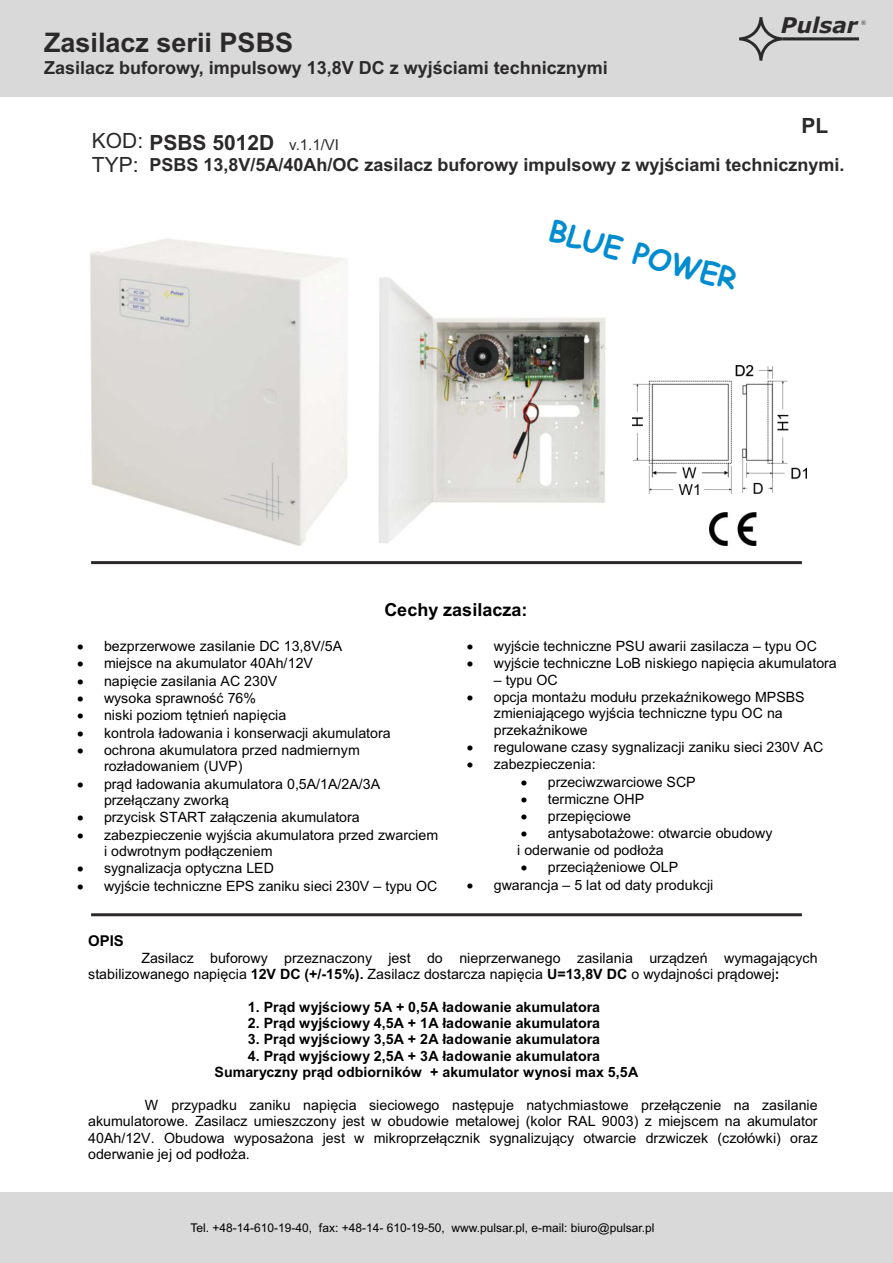
<style>
.page{position:relative;width:893px;height:1263px;background:#fff}
.page>*{position:absolute;margin:0;border:0;box-sizing:border-box;transform-origin:0 0}
.t1{font:700 29.25px "Comic Sans MS";color:#008cd1}
.t2{font:700 27px "Arial";color:#2b2929}
.t3{font:italic 700 21.75px "Verdana";color:#2b2929}
.t4{font:700 21px "Arial";color:#2b2929}
.t5{font:21px "Arial";color:#2b2929}
.t6{font:700 18px "Arial";color:#2b2929}
.t7{font:700 18px "Arial";letter-spacing:.005em;color:#000}
.t8{font:700 14.85px "Arial";color:#000}
.t9{font:14.25px/16.4px "Arial";color:#000}
.t10{font:700 14.25px/16.4px "Arial";color:#000;text-align:center}
.t11{font:12px "Arial";color:#000}
.t12{font:6.9px "Times New Roman";color:#2b2929}
.s1{font-weight:400}
.s2{font-weight:400;font-size:15px}
.s3{font-weight:700}
</style>
<div class="page">
<img style="left:90px;top:239px;width:306px;height:326px">
<div style="left:0;top:1192px;width:893px;height:71px;background:#d9d9d9"></div>
<img style="left:632px;top:365px;width:175px;height:129px">
<hr style="left:91px;top:561px;width:711px;height:3px;background:#2b2929">
<hr style="left:91px;top:913px;width:711px;height:3px;background:#2b2929">
<div style="left:0;top:0;width:893px;height:97px;background:#d9d9d9"></div>
<svg style="left:739px;top:17px;width:44px;height:44px"></svg>
<hr style="left:783px;top:37px;width:76px;height:3px;background:#2b2929">
<img style="left:710px;top:512px;width:46px;height:33px">
<img style="left:355px;top:273px;width:251px;height:273px">
<h2 class="t2" style="left:44px;top:32px;width:251px">Zasilacz serii PSBS</h2>
<p class="t6" style="left:44px;top:61px;width:565px">Zasilacz buforowy, impulsowy 13,8V DC z wyjściami technicznymi</p>
<h3 class="t3" style="left:781px;top:16px;width:78px">Pulsar</h3>
<p class="t12" style="left:861px;top:20px;width:7px">®</p>
<h3 class="t4" style="left:801px;top:118px;width:28px">PL</h3>
<h3 class="t4" style="left:92px;top:135px;width:249px"><span class="s1">KOD:</span> PSBS 5012D <span class="s2">v.1.1/VI</span></h3>
<p class="t6" style="left:149px;top:157px;width:697px">PSBS 13,8V/5A/40Ah/OC zasilacz buforowy impulsowy z wyjściami technicznymi.</p>
<h3 class="t5" style="left:92px;top:157px;width:48px">TYP:</h3>
<h1 class="t1" style="left:553px;top:218px;width:194px;rotate:15deg">BLUE POWER</h1>
<p class="t7" style="left:384px;top:602px;width:145px">Cechy zasilacza:</p>
<p class="t9" style="left:77px;top:639px;width:267px">• bezprzerwowe zasilanie DC 13,8V/5A</p>
<p class="t9" style="left:77px;top:656px;width:238px">• miejsce na akumulator 40Ah/12V</p>
<p class="t9" style="left:77px;top:674px;width:202px">• napięcie zasilania AC 230V</p>
<p class="t9" style="left:77px;top:691px;width:181px">• wysoka sprawność 76%</p>
<p class="t9" style="left:77px;top:708px;width:211px">• niski poziom tętnień napięcia</p>
<p class="t9" style="left:77px;top:726px;width:315px">• kontrola ładowania i konserwacji akumulatora</p>
<p class="t9" style="left:104px;top:743px;width:257px;text-indent:-27px">• ochrona akumulatora przed nadmiernym rozładowaniem (UVP)</p>
<p class="t9" style="left:104px;top:777px;width:278px;text-indent:-27px">• prąd ładowania akumulatora 0,5A/1A/2A/3A przełączany zworką</p>
<p class="t9" style="left:77px;top:810px;width:284px">• przycisk START załączenia akumulatora</p>
<p class="t9" style="left:104px;top:828px;width:336px;text-indent:-27px">• zabezpieczenie wyjścia akumulatora przed zwarciem i odwrotnym podłączeniem</p>
<p class="t9" style="left:77px;top:861px;width:198px">• sygnalizacja optyczna LED</p>
<p class="t9" style="left:77px;top:879px;width:362px">• wyjście techniczne EPS zaniku sieci 230V – typu OC</p>
<p class="t9" style="left:467px;top:639px;width:352px">• wyjście techniczne PSU awarii zasilacza – typu OC</p>
<p class="t9" style="left:467px;top:656px;width:372px">• wyjście techniczne LoB niskiego napięcia akumulatora</p>
<p class="t9" style="left:494px;top:673px;width:65px">– typu OC</p>
<p class="t9" style="left:494px;top:690px;width:312px;text-indent:-27px">• opcja montażu modułu przekaźnikowego MPSBS zmieniającego wyjścia techniczne typu OC na przekaźnikowe</p>
<p class="t9" style="left:467px;top:740px;width:358px">• regulowane czasy sygnalizacji zaniku sieci 230V AC</p>
<p class="t9" style="left:467px;top:757px;width:131px">• zabezpieczenia:</p>
<p class="t9" style="left:521px;top:775px;width:176px">• przeciwzwarciowe SCP</p>
<p class="t9" style="left:521px;top:792px;width:125px">• termiczne OHP</p>
<p class="t9" style="left:521px;top:809px;width:112px">• przepięciowe</p>
<p class="t9" style="left:517px;top:826px;width:257px">• antysabotażowe: otwarcie obudowy i oderwanie od podłoża</p>
<p class="t9" style="left:521px;top:860px;width:159px">• przeciążeniowe OLP</p>
<p class="t9" style="left:467px;top:878px;width:248px">• gwarancja – 5 lat od daty produkcji</p>
<p class="t8" style="left:88px;top:935px;width:37px">OPIS</p>
<p class="t9" style="left:88px;top:951px;width:731px;text-indent:53px">Zasilacz buforowy przeznaczony jest do nieprzerwanego zasilania urządzeń wymagających stabilizowanego napięcia <span class="s3">12V DC (+/-15%).</span> Zasilacz dostarcza napięcia <span class="s3">U=13,8V DC</span> o wydajności prądowej<span class="s3">:</span></p>
<p class="t10" style="left:248px;top:1000px;width:354px">1. Prąd wyjściowy 5A + 0,5A ładowanie akumulatora</p>
<p class="t10" style="left:248px;top:1016px;width:354px">2. Prąd wyjściowy 4,5A + 1A ładowanie akumulatora</p>
<p class="t10" style="left:248px;top:1032px;width:354px">3. Prąd wyjściowy 3,5A + 2A ładowanie akumulatora</p>
<p class="t10" style="left:215px;top:1049px;width:425px">4. Prąd wyjściowy 2,5A + 3A ładowanie akumulatora<br>Sumaryczny prąd odbiorników + akumulator wynosi max 5,5A</p>
<p class="t9" style="left:88px;top:1098px;width:731px;text-align:justify;text-indent:57px">W przypadku zaniku napięcia sieciowego następuje natychmiastowe przełączenie na zasilanie akumulatorowe. Zasilacz umieszczony jest w obudowie metalowej (kolor RAL 9003) z miejscem na akumulator 40Ah/12V. Obudowa wyposażona jest w mikroprzełącznik sygnalizujący otwarcie drzwiczek (czołówki) oraz oderwanie jej od podłoża.</p>
<p class="t11" style="left:191px;top:1224px;width:465px">Tel. +48-14-610-19-40, fax: +48-14- 610-19-50, www.pulsar.pl, e-mail: biuro@pulsar.pl</p>
</div>
